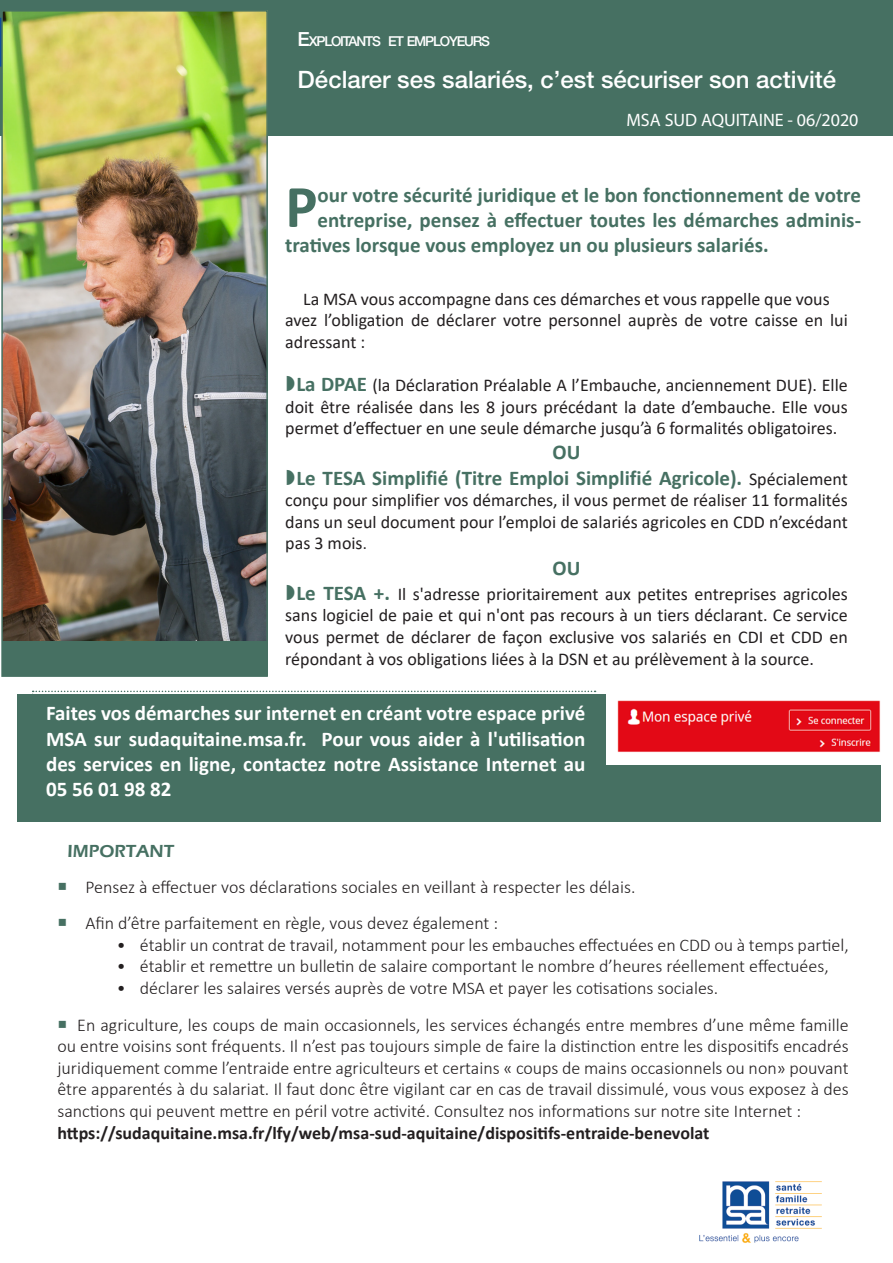
<style>
.page{position:relative;width:893px;height:1263px;background:#fff}
.page>*{position:absolute;margin:0;border:0;box-sizing:border-box;transform-origin:0 0}
.t1{font:700 60.75px "Calibri";color:#467062}
.t2{font:500 24px "Helvetica Neue LT Std";color:#fff}
.t3{font:700 21px "Calibri";color:#467062}
.t4{font:700 21px/25.2px "Calibri";color:#fff;text-align:justify}
.t5{font:300 18px/21.6px "Calibri";color:#231f20;text-align:justify}
.t6{font:18px/21.6px "Calibri";color:#231f20;text-align:justify}
.t7{font:700 18px "Calibri";color:#231f20}
.t8{font:18px "Myriad Pro";color:#fff}
.t9{font:600 18px "Eras ITC";color:#467062}
.Titre{font:500 13.65px "Helvetica Neue LT Std";letter-spacing:-.085em;color:#fff}
.s1{font-size:19.5px}
.s2{font-weight:700;font-size:21px;color:#467062}
.s3{font-weight:400;font-size:18px;color:#231f20}
.s4{font-size:16.5px}
.s5{color:#467062}
</style>
<div class="page">
<div style="left:0;top:0;width:893px;height:136px;background:#467062"></div>
<svg style="left:0;top:18px;width:1px;height:49px"></svg>
<img style="left:699px;top:1181px;width:123px;height:62px">
<div style="left:2px;top:11px;width:265px;height:665px;background:#467062"></div>
<img style="left:4px;top:13px;width:261px;height:627px">
<div style="left:1px;top:10px;width:267px;height:667px;border:2px solid #467062"></div>
<div style="left:17px;top:694px;width:863px;height:128px;background:#467062"></div>
<img style="left:606px;top:694px;width:274px;height:71px">
<svg style="left:32px;top:691px;width:564px;height:3px"></svg>
<p class="Titre" style="left:298px;top:33px;width:194px"><span class="s1">E</span>XPLOITANTS ET EMPLOYEURS</p>
<p class="t2" style="left:298px;top:65px;width:540px">Déclarer ses salariés, c’est sécuriser son activité</p>
<p class="t8" style="left:626px;top:109px;width:233px">MSA SUD AQUITAINE - 06/2020</p>
<p class="t1" style="left:285px;top:164px;width:34px">P</p>
<p class="t3" style="left:318px;top:180px;width:545px">our votre sécurité juridique et le bon fonctionnement de votre</p>
<p class="t3" style="left:318px;top:205px;width:545px">entreprise, pensez à effectuer toutes les démarches adminis-</p>
<p class="t3" style="left:285px;top:230px;width:485px">tratives lorsque vous employez un ou plusieurs salariés.</p>
<p class="t6" style="left:285px;top:287px;width:564px;text-align:left;text-indent:18px">La MSA vous accompagne dans ces démarches et vous rappelle que vous avez l’obligation de déclarer votre personnel auprès de votre caisse en lui adressant :</p>
<p class="t6" style="left:285px;top:374px;width:564px;text-indent:11px"><span class="s2">La DPAE</span> (la Déclaration Préalable A l’Embauche, anciennement DUE). Elle doit être réalisée dans les 8 jours précédant la date d’embauche. Elle vous permet d’effectuer en une seule démarche jusqu’à 6 formalités obligatoires.</p>
<p class="t3" style="left:553px;top:438px;width:29px">OU</p>
<p class="t3" style="left:296px;top:463px;width:553px">Le TESA Simplifié (Titre Emploi Simplifié Agricole). <span class="s3">Spécialement</span></p>
<p class="t6" style="left:285px;top:489px;width:564px">conçu pour simplifier vos démarches, il vous permet de réaliser 11 formalités dans un seul document pour l’emploi de salariés agricoles en CDD n’excédant pas 3 mois<span class="s4">.</span></p>
<p class="t3" style="left:553px;top:553px;width:29px">OU</p>
<p class="t6" style="left:285px;top:583px;width:564px;text-indent:11px"><span class="s2">Le TESA +.</span> Il s'adresse prioritairement aux petites entreprises agricoles sans logiciel de paie et qui n'ont pas recours à un tiers déclarant. Ce service vous permet de déclarer de façon exclusive vos salariés en CDI et CDD en répondant à vos obligations liées à la DSN et au prélèvement à la source.</p>
<p class="t4" style="left:46px;top:700px;width:541px">Faites vos démarches sur internet en créant votre espace privé MSA sur sudaquitaine.msa.fr. Pour vous aider à l'utilisation des services en ligne, contactez notre Assistance Internet au 05 56 01 98 82</p>
<p class="t9" style="left:68px;top:841px;width:108px">IMPORTANT</p>
<p class="t5" style="left:57px;top:876px;width:579px"><span class="s5">○</span> Pensez à effectuer vos déclarations sociales en veillant à respecter les délais.</p>
<p class="t5" style="left:57px;top:912px;width:442px"><span class="s5">○</span> Afin d’être parfaitement en règle, vous devez également :</p>
<p class="t5" style="left:117px;top:934px;width:733px">• établir un contrat de travail, notamment pour les embauches effectuées en CDD ou à temps partiel,</p>
<p class="t5" style="left:117px;top:955px;width:713px">• établir et remettre un bulletin de salaire comportant le nombre d’heures réellement effectuées,</p>
<p class="t5" style="left:117px;top:977px;width:603px">• déclarer les salaires versés auprès de votre MSA et payer les cotisations sociales.</p>
<p class="t5" style="left:57px;top:1014px;width:793px"><span class="s5">○</span> En agriculture, les coups de main occasionnels, les services échangés entre membres d’une même famille ou entre voisins sont fréquents. Il n’est pas toujours simple de faire la distinction entre les dispositifs encadrés juridiquement comme l’entraide entre agriculteurs et certains « coups de mains occasionnels ou non» pouvant être apparentés à du salariat. Il faut donc être vigilant car en cas de travail dissimulé, vous vous exposez à des sanctions qui peuvent mettre en péril votre activité. Consultez nos informations sur notre site Internet :</p>
<p class="t7" style="left:57px;top:1120px;width:653px">https://sudaquitaine.msa.fr/lfy/web/msa-sud-aquitaine/dispositifs-entraide-benevolat</p>
</div>
